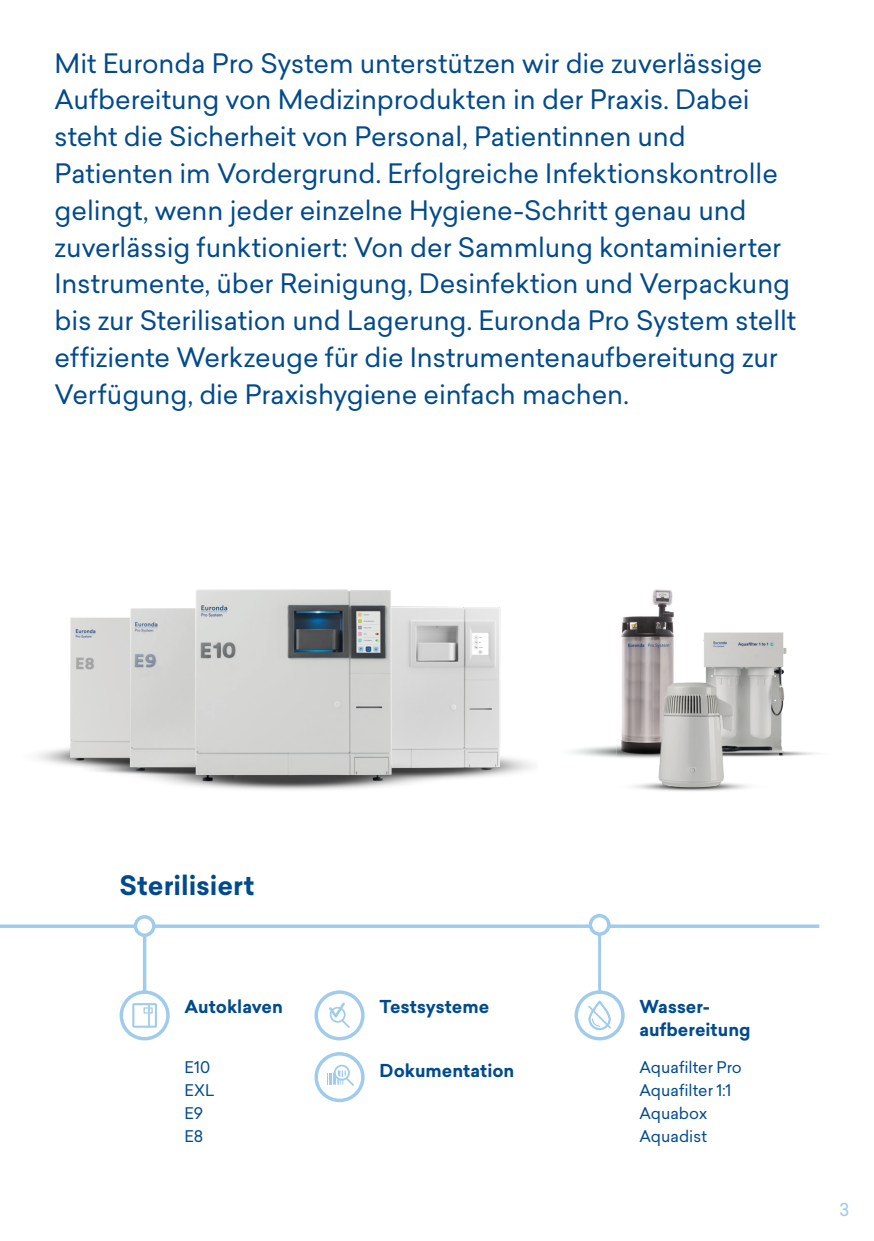
<style>
.page{position:relative;width:874px;height:1241px;background:#fff}
.page>*{position:absolute;margin:0;border:0;box-sizing:border-box;transform-origin:0 0}
.t1{font:26.25px/36.8px "Sailec";letter-spacing:-.005em;color:#004a8d}
.t2{font:700 26.25px "Sailec";color:#004a8d}
.t3{font:700 17.5px "Sailec";color:#004a8d}
.t4{font:17.5px "Sailec";color:#9fcbec}
.t5{font:15.75px "Sailec";color:#004a8d}
</style>
<div class="page">
<img style="left:621px;top:589px;width:53px;height:51px">
<img style="left:639px;top:620px;width:178px;height:134px">
<div style="left:314px;top:1051px;width:50px;height:50px;border:3px solid #9fcbec;border-radius:50%"></div>
<div style="left:334px;top:1064px;width:15px;height:16px;border:2px solid #9fcbec;border-radius:50%"></div>
<svg style="left:327px;top:1070px;width:27px;height:16px"></svg>
<div style="left:314px;top:990px;width:50px;height:50px;border:3px solid #9fcbec;border-radius:50%"></div>
<svg style="left:329px;top:1002px;width:21px;height:26px"></svg>
<hr style="left:0;top:924px;width:819px;height:3px;background:#9fcbec">
<div style="left:119px;top:990px;width:50px;height:50px;border:3px solid #9fcbec;border-radius:50%"></div>
<svg style="left:132px;top:1003px;width:25px;height:24px"></svg>
<hr style="left:148px;top:1003px;width:2px;height:23px;background:#9fcbec">
<div style="left:143px;top:1007px;width:10px;height:6px;border:1px solid #9fcbec"></div>
<svg style="left:135px;top:916px;width:19px;height:19px"></svg>
<div style="left:134px;top:914px;width:21px;height:22px;border:3px solid #9fcbec;border-radius:50%"></div>
<hr style="left:143px;top:933px;width:3px;height:58px;background:#9fcbec">
<div style="left:574px;top:990px;width:50px;height:50px;border:3px solid #9fcbec;border-radius:50%"></div>
<svg style="left:588px;top:1000px;width:23px;height:30px"></svg>
<svg style="left:590px;top:915px;width:18px;height:18px"></svg>
<div style="left:588px;top:913px;width:22px;height:22px;border:3px solid #9fcbec;border-radius:50%"></div>
<hr style="left:597px;top:932px;width:3px;height:61px;background:#9fcbec">
<img style="left:572px;top:640px;width:242px;height:151px">
<img style="left:443px;top:607px;width:90px;height:172px">
<img style="left:37px;top:617px;width:42px;height:149px">
<img style="left:79px;top:608px;width:53px;height:167px">
<img style="left:132px;top:589px;width:311px;height:201px">
<p class="t1" style="left:55px;top:44px;width:742px">Mit Euronda Pro System unterstützen wir die zuverlässige Aufbereitung von Medizinprodukten in der Praxis. Dabei steht die Sicherheit von Personal, Patientinnen und Patienten im Vordergrund. Erfolgreiche Infektionskontrolle gelingt, wenn jeder einzelne Hygiene-Schritt genau und zuverlässig funktioniert: Von der Sammlung kontaminierter Instrumente, über Reinigung, Desinfektion und Verpackung bis zur Sterilisation und Lagerung. Euronda Pro System stellt effiziente Werkzeuge für die Instrumentenaufbereitung zur Verfügung, die Praxishygiene einfach machen.</p>
<p class="t2" style="left:119px;top:866px;width:136px">Sterilisiert</p>
<p class="t3" style="left:184px;top:994px;width:100px">Autoklaven</p>
<p class="t5" style="left:184px;top:1056px;width:27px">E10</p>
<p class="t5" style="left:184px;top:1078px;width:31px">EXL</p>
<p class="t5" style="left:184px;top:1101px;width:20px">E9</p>
<p class="t5" style="left:184px;top:1124px;width:20px">E8</p>
<p class="t3" style="left:379px;top:993px;width:111px">Testsysteme</p>
<p class="t3" style="left:379px;top:1057px;width:136px">Dokumentation</p>
<p class="t3" style="left:639px;top:994px;width:72px">Wasser-</p>
<p class="t3" style="left:639px;top:1017px;width:113px">aufbereitung</p>
<p class="t5" style="left:639px;top:1056px;width:104px">Aquafilter Pro</p>
<p class="t5" style="left:639px;top:1078px;width:94px">Aquafilter 1:1</p>
<p class="t5" style="left:639px;top:1101px;width:69px">Aquabox</p>
<p class="t5" style="left:639px;top:1124px;width:69px">Aquadist</p>
<p class="t4" style="left:839px;top:1196px;width:11px">3</p>
</div>
